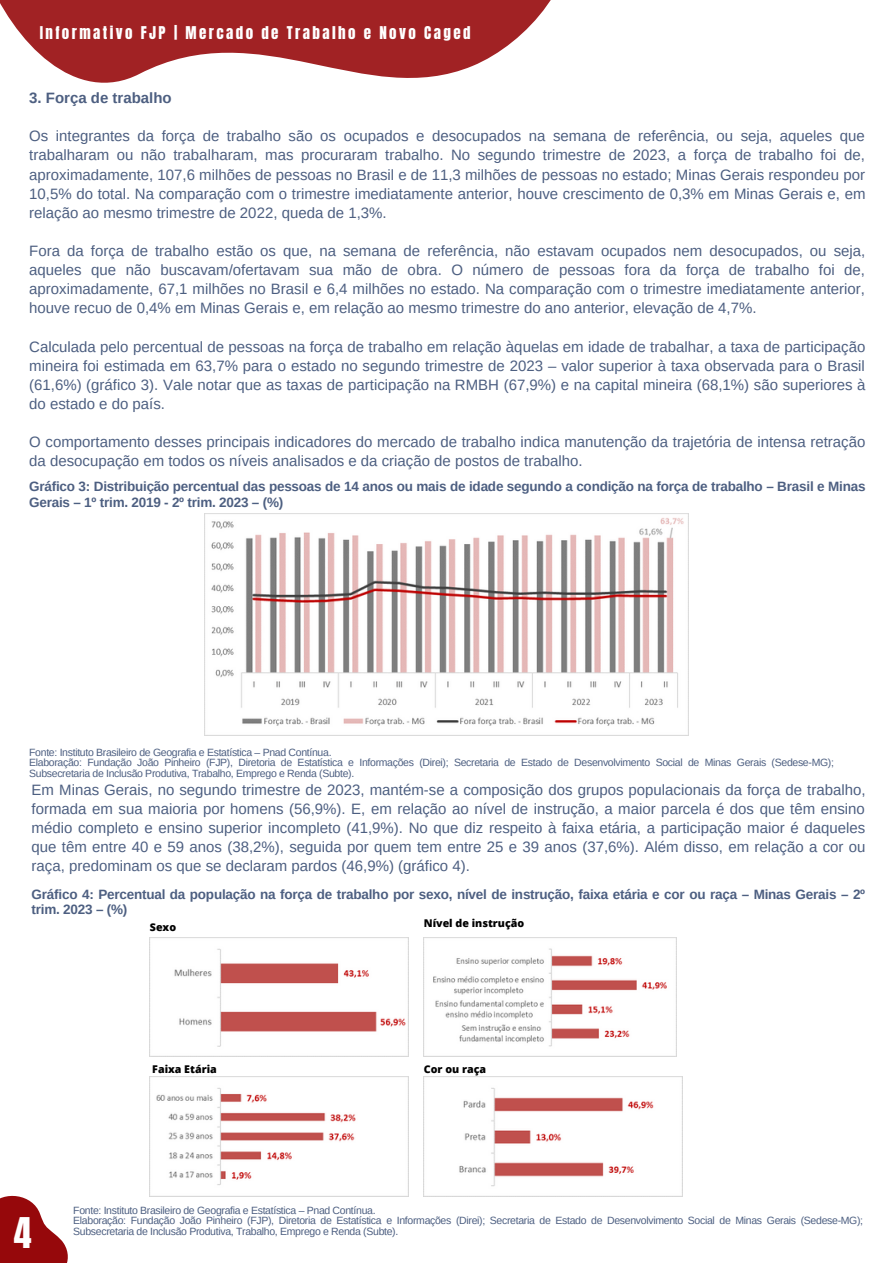
<style>
.page{position:relative;width:893px;height:1264px;background:#fff}
.page>*{position:absolute;margin:0;border:0;box-sizing:border-box;transform-origin:0 0}
.t1{font:36px "Anton";color:#fff}
.t2{font:15px/19px "Arimo";color:#4d5f81;text-align:justify}
.t3{font:15px "Anton";letter-spacing:.16em;color:#fff}
.t4{font:700 15px "Arimo";color:#4d5f81}
.t5{font:700 13.5px/15.8px "Arimo";letter-spacing:-.015em;color:#4d5f81}
.t6{font:800 10.65px "Open Sans";color:#000}
.t7{font:10.5px/10.5px "Arimo";letter-spacing:-.03em;color:#4d5f81}
</style>
<div class="page">
<svg style="left:0;top:0;width:551px;height:83px;fill:#a12224"></svg>
<svg style="left:0;top:1195px;width:68px;height:67px"></svg>
<img style="left:204px;top:513px;width:484px;height:222px">
<img style="left:150px;top:937px;width:258px;height:119px">
<img style="left:424px;top:937px;width:253px;height:119px">
<img style="left:150px;top:1076px;width:258px;height:120px">
<img style="left:424px;top:1076px;width:258px;height:120px">
<p class="t3" style="left:40px;top:22px;width:432px">Informativo FJP | Mercado de Trabalho e Novo Caged</p>
<p class="t4" style="left:29px;top:90px;width:144px">3. Força de trabalho</p>
<p class="t2" style="left:29px;top:127px;width:837px">Os integrantes da força de trabalho são os ocupados e desocupados na semana de referência, ou seja, aqueles que trabalharam ou não trabalharam, mas procuraram trabalho. No segundo trimestre de 2023, a força de trabalho foi de, aproximadamente, 107,6 milhões de pessoas no Brasil e de 11,3 milhões de pessoas no estado; Minas Gerais respondeu por 10,5% do total. Na comparação com o trimestre imediatamente anterior, houve crescimento de 0,3% em Minas Gerais e, em relação ao mesmo trimestre de 2022, queda de 1,3%.</p>
<p class="t2" style="left:29px;top:241px;width:837px">Fora da força de trabalho estão os que, na semana de referência, não estavam ocupados nem desocupados, ou seja, aqueles que não buscavam/ofertavam sua mão de obra. O número de pessoas fora da força de trabalho foi de, aproximadamente, 67,1 milhões no Brasil e 6,4 milhões no estado. Na comparação com o trimestre imediatamente anterior, houve recuo de 0,4% em Minas Gerais e, em relação ao mesmo trimestre do ano anterior, elevação de 4,7%.</p>
<p class="t2" style="left:29px;top:337px;width:837px">Calculada pelo percentual de pessoas na força de trabalho em relação àquelas em idade de trabalhar, a taxa de participação mineira foi estimada em 63,7% para o estado no segundo trimestre de 2023 – valor superior à taxa observada para o Brasil (61,6%) (gráfico 3). Vale notar que as taxas de participação na RMBH (67,9%) e na capital mineira (68,1%) são superiores à do estado e do país.</p>
<p class="t2" style="left:29px;top:432px;width:837px">O comportamento desses principais indicadores do mercado de trabalho indica manutenção da trajetória de intensa retração da desocupação em todos os níveis analisados e da criação de postos de trabalho.</p>
<p class="t5" style="left:29px;top:478px;width:837px">Gráfico 3: Distribuição percentual das pessoas de 14 anos ou mais de idade segundo a condição na força de trabalho – Brasil e Minas<br>Gerais – 1º trim. 2019 - 2º trim. 2023 – (%)</p>
<p class="t7" style="left:29px;top:747px;width:304px">Fonte: Instituto Brasileiro de Geografia e Estatística – Pnad Contínua.</p>
<p class="t7" style="left:29px;top:757px;width:806px">Elaboração: Fundação João Pinheiro (FJP), Diretoria de Estatística e Informações (Direi); Secretaria de Estado de Desenvolvimento Social de Minas Gerais (Sedese-MG);<br>Subsecretaria de Inclusão Produtiva, Trabalho, Emprego e Renda (Subte).</p>
<p class="t2" style="left:32px;top:780px;width:835px">Em Minas Gerais, no segundo trimestre de 2023, mantém-se a composição dos grupos populacionais da força de trabalho, formada em sua maioria por homens (56,9%). E, em relação ao nível de instrução, a maior parcela é dos que têm ensino médio completo e ensino superior incompleto (41,9%). No que diz respeito à faixa etária, a participação maior é daqueles que têm entre 40 e 59 anos (38,2%), seguida por quem tem entre 25 e 39 anos (37,6%). Além disso, em relação a cor ou raça, predominam os que se declaram pardos (46,9%) (gráfico 4).</p>
<p class="t5" style="left:32px;top:886px;width:835px">Gráfico 4: Percentual da população na força de trabalho por sexo, nível de instrução, faixa etária e cor ou raça – Minas Gerais – 2º trim. 2023 – (%)</p>
<p class="t6" style="left:150px;top:919px;width:28px">Sexo</p>
<p class="t6" style="left:424px;top:915px;width:102px">Nível de instrução</p>
<p class="t6" style="left:152px;top:1061px;width:66px">Faixa Etária</p>
<p class="t6" style="left:424px;top:1061px;width:64px">Cor ou raça</p>
<p class="t1" style="left:14px;top:1206px;width:19px">4</p>
<p class="t7" style="left:73px;top:1204px;width:304px">Fonte: Instituto Brasileiro de Geografia e Estatística – Pnad Contínua.</p>
<p class="t7" style="left:73px;top:1215px;width:791px">Elaboração: Fundação João Pinheiro (FJP), Diretoria de Estatística e Informações (Direi); Secretaria de Estado de Desenvolvimento Social de Minas Gerais (Sedese-MG);<br>Subsecretaria de Inclusão Produtiva, Trabalho, Emprego e Renda (Subte).</p>
</div>
